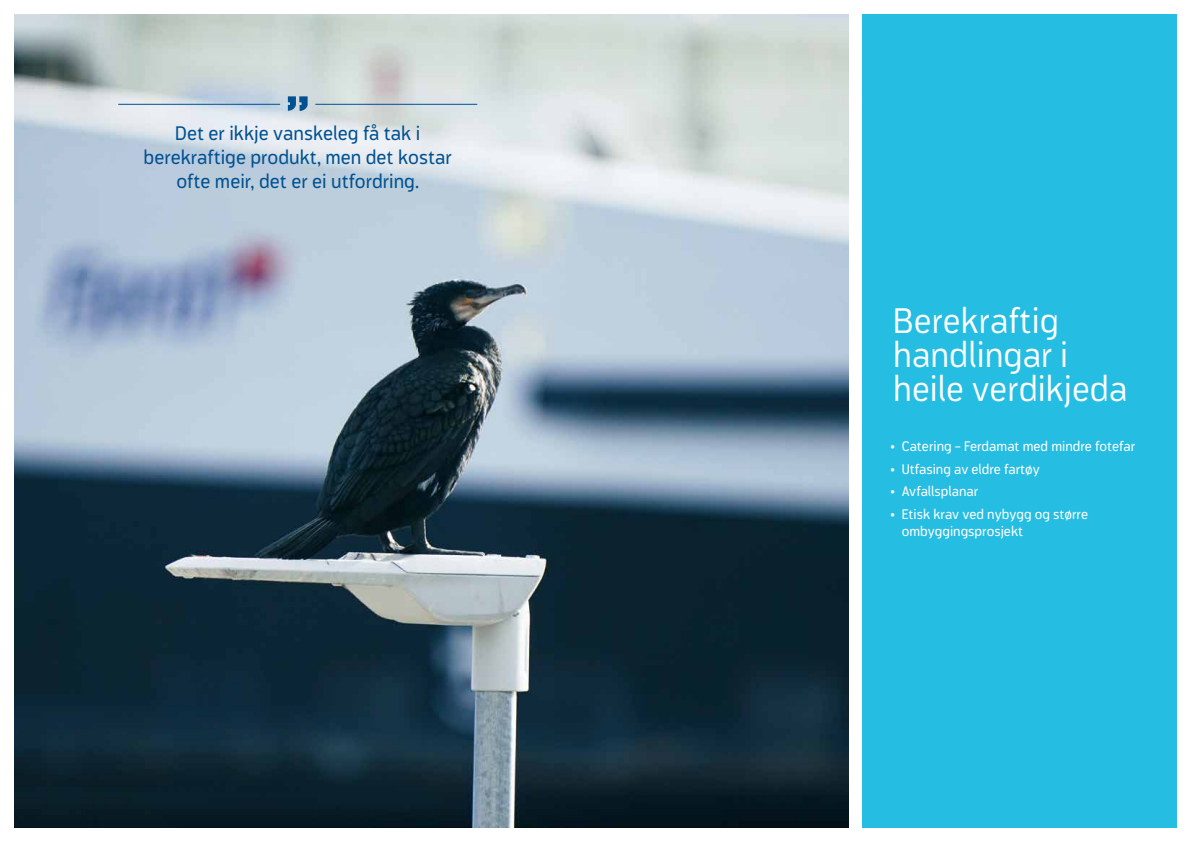
<style>
.page{position:relative;width:1191px;height:842px;background:#fff}
.page>*{position:absolute;margin:0;border:0;box-sizing:border-box;transform-origin:0 0}
.t1{font:300 36px/34px "Modus";color:#fff}
.t2{font:19.8px/23.8px "Modus";color:#005191;text-align:center}
.t3{font:14px/16.8px "Modus";color:#fff}
</style>
<div class="page">
<img style="left:14px;top:14px;width:834px;height:814px">
<div style="left:862px;top:14px;width:314px;height:814px;background:#26bde3"></div>
<svg style="left:288px;top:96px;width:19px;height:15px"></svg>
<hr style="left:315px;top:104px;width:162px;height:1px;background:#005191">
<hr style="left:118px;top:104px;width:162px;height:1px;background:#005191">
<h2 class="t2" style="left:144px;top:122px;width:310px">Det er ikkje vanskeleg få tak i berekraftige produkt, men det kostar ofte meir, det er ei utfordring.</h2>
<h1 class="t1" style="left:893px;top:303px;width:236px">Berekraftig handlingar i heile verdikjeda</h1>
<p class="t3" style="left:890px;top:438px;width:246px">• Catering – Ferdamat med mindre fotefar</p>
<p class="t3" style="left:890px;top:461px;width:151px">• Utfasing av eldre fartøy</p>
<p class="t3" style="left:890px;top:483px;width:89px">• Avfallsplanar</p>
<p class="t3" style="left:901px;top:506px;width:188px;text-indent:-11px">• Etisk krav ved nybygg og større ombyggingsprosjekt</p>
</div>
